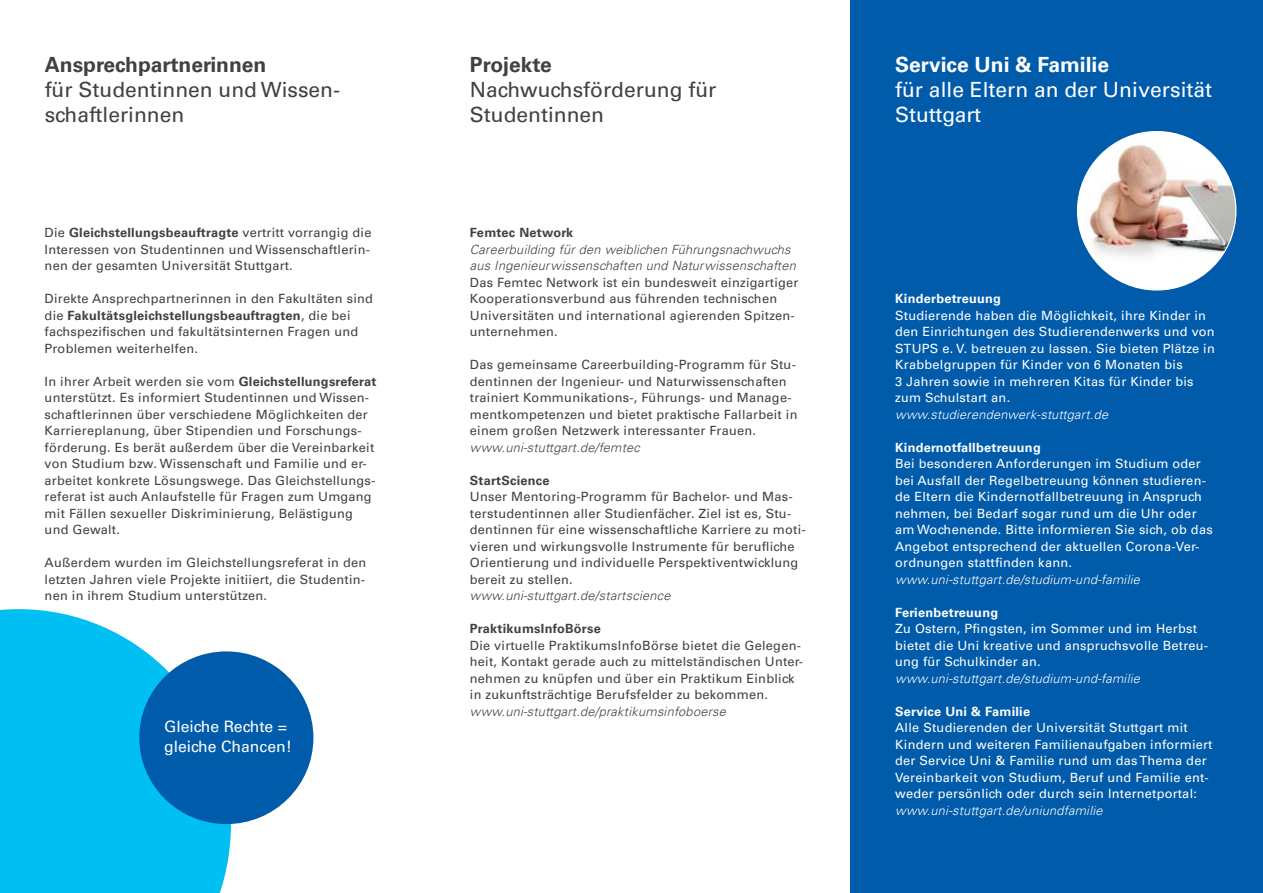
<style>
.page{position:relative;width:1263px;height:893px;background:#fff}
.page>*{position:absolute;margin:0;border:0;box-sizing:border-box;transform-origin:0 0}
.t1{font:21px/24.8px "Univers LT Pro 55 Roman";color:#414042}
.t2{font:21px/24.8px "Univers LT Pro 55 Roman";color:#fff}
.t3{font:700 21px "Univers LT Pro 65";color:#414042}
.t4{font:700 21px "Univers LT Pro 65";color:#fff}
.t5{font:15.75px/19.5px "Univers LT Pro 55 Roman";color:#fff}
.t6{font:12.75px/16.5px "Univers LT Pro 55 Roman";letter-spacing:.02em;color:#414042}
.t7{font:12.75px/16.5px "Univers LT Pro 55 Roman";letter-spacing:.02em;color:#fff}
.t8{font:italic 300 12.75px/16.5px "Univers LT Pro 45";letter-spacing:.02em;color:#414042}
.t9{font:italic 300 12.75px "Univers LT Pro 45";letter-spacing:.02em;color:#fff}
.t10{font:700 12.75px "Univers LT Pro 65";letter-spacing:.02em;color:#414042}
.t11{font:700 12.75px "Univers LT Pro 65";letter-spacing:.02em;color:#fff}
.s1{font-family:"Univers LT Pro 55 Roman";font-weight:400}
.s2{font-family:"Univers LT Pro 65";font-weight:700}
</style>
<div class="page">
<div style="left:850px;top:0;width:413px;height:893px;background:#005baa"></div>
<div style="left:1077px;top:132px;width:159px;height:158px;background:#fff;border-radius:50%"></div>
<img style="left:1077px;top:132px;width:159px;height:135px">
<svg style="left:0;top:609px;width:231px;height:284px;fill:#00c0f3"></svg>
<div style="left:139px;top:651px;width:174px;height:173px;background:#005baa;border-radius:50%"></div>
<h1 class="t3" style="left:45px;top:50px;width:223px">Ansprechpartnerinnen</h1>
<h1 class="t1" style="left:45px;top:76px;width:297px">für Studentinnen und Wissen&shy;schaftlerinnen</h1>
<p class="t10" style="left:45px;top:224px;width:328px"><span class="s1">Die</span> Gleichstellungsbeauftragte <span class="s1">vertritt vorrangig die</span></p>
<p class="t6" style="left:45px;top:240px;width:327px">Interessen von Studentinnen und Wissenschaftlerin&shy;nen der gesamten Universität Stuttgart.</p>
<p class="t6" style="left:45px;top:290px;width:330px">Direkte Ansprechpartnerinnen in den Fakultäten sind</p>
<p class="t10" style="left:45px;top:306px;width:307px"><span class="s1">die</span> Fakultätsgleichstellungsbeauftragten<span class="s1">, die bei</span></p>
<p class="t6" style="left:45px;top:323px;width:315px">fachspezifischen und fakultätsinternen Fragen und<br>Problemen weiterhelfen.</p>
<p class="t6" style="left:45px;top:372px;width:333px">In ihrer Arbeit werden sie vom <span class="s2">Gleichstellungsreferat </span>unterstützt. Es informiert Studentinnen und Wissen&shy;schaftlerinnen über verschiedene Möglichkeiten der Karriereplanung, über Stipendien und Forschungs&shy;förderung. Es berät außerdem über die Vereinbarkeit von Studium bzw. Wissenschaft und Familie und er&shy;arbeitet konkrete Lösungswege. Das Gleichstellungs&shy;referat ist auch Anlaufstelle für Fragen zum Umgang mit Fällen sexueller Diskriminierung, Belästigung und Gewalt.</p>
<p class="t6" style="left:45px;top:554px;width:323px;text-align:justify">Außerdem wurden im Gleichstellungsreferat in den letzten Jahren viele Projekte initiiert, die Studentin&shy;nen in ihrem Studium unterstützen.</p>
<p class="t5" style="left:164px;top:716px;width:129px">Gleiche Rechte = gleiche Chancen!</p>
<h1 class="t3" style="left:470px;top:50px;width:83px">Projekte</h1>
<h1 class="t1" style="left:470px;top:76px;width:248px">Nachwuchsförderung für<br>Studentinnen</h1>
<p class="t10" style="left:470px;top:224px;width:105px">Femtec Network</p>
<p class="t8" style="left:470px;top:241px;width:327px">Careerbuilding für den weiblichen Führungsnachwuchs aus Ingenieurwissenschaften und Naturwissenschaften</p>
<p class="t6" style="left:470px;top:273px;width:330px">Das Femtec Network ist ein bundesweit einzigartiger Kooperationsverbund aus führenden technischen Universitäten und international agierenden Spitzen&shy;unternehmen.</p>
<p class="t6" style="left:470px;top:356px;width:329px">Das gemeinsame Careerbuilding-Programm für Stu&shy;dentinnen der Ingenieur- und Naturwissenschaften trainiert Kommunikations-, Führungs- und Manage&shy;mentkompetenzen und bietet praktische Fallarbeit in einem großen Netzwerk interessanter Frauen.</p>
<p class="t8" style="left:470px;top:439px;width:171px">www.uni-stuttgart.de/femtec</p>
<p class="t10" style="left:470px;top:471px;width:81px">StartScience</p>
<p class="t6" style="left:470px;top:488px;width:337px">Unser Mentoring-Programm für Bachelor- und Mas&shy;terstudentinnen aller Studienfächer. Ziel ist es, Stu&shy;dentinnen für eine wissenschaftliche Karriere zu moti&shy;vieren und wirkungsvolle Instrumente für berufliche Orientierung und individuelle Perspektiventwicklung bereit zu stellen.</p>
<p class="t8" style="left:470px;top:587px;width:202px">www.uni-stuttgart.de/startscience</p>
<p class="t10" style="left:470px;top:620px;width:132px">PraktikumsInfoBörse</p>
<p class="t6" style="left:470px;top:636px;width:335px">Die virtuelle PraktikumsInfoBörse bietet die Gelegen&shy;heit, Kontakt gerade auch zu mittelständischen Unter&shy;nehmen zu knüpfen und über ein Praktikum Einblick in zukunftsträchtige Berufsfelder zu bekommen.</p>
<p class="t8" style="left:470px;top:703px;width:257px">www.uni-stuttgart.de/praktikumsinfoboerse</p>
<h1 class="t4" style="left:895px;top:50px;width:215px">Service Uni &amp; Familie</h1>
<h1 class="t2" style="left:895px;top:76px;width:319px">für alle Eltern an der Universität<br>Stuttgart</h1>
<p class="t11" style="left:895px;top:290px;width:107px">Kinderbetreuung</p>
<p class="t7" style="left:895px;top:306px;width:321px">Studierende haben die Möglichkeit, ihre Kinder in den Einrichtungen des Studierendenwerks und von STUPS e. V. betreuen zu lassen. Sie bieten Plätze in Krabbelgruppen für Kinder von 6 Monaten bis<br>3 Jahren sowie in mehreren Kitas für Kinder bis zum Schulstart an.</p>
<p class="t9" style="left:895px;top:406px;width:214px">www.studierendenwerk-stuttgart.de</p>
<p class="t11" style="left:895px;top:438px;width:147px">Kindernotfallbetreuung</p>
<p class="t7" style="left:895px;top:455px;width:319px">Bei besonderen Anforderungen im Studium oder bei Ausfall der Regelbetreuung können studieren&shy;de Eltern die Kindernotfallbetreuung in Anspruch nehmen, bei Bedarf sogar rund um die Uhr oder am Wochenende. Bitte informieren Sie sich, ob das Angebot entsprechend der aktuellen Corona-Ver&shy;ordnungen stattfinden kann.</p>
<p class="t9" style="left:895px;top:571px;width:246px">www.uni-stuttgart.de/studium-und-familie</p>
<p class="t11" style="left:895px;top:603px;width:105px">Ferienbetreuung</p>
<p class="t7" style="left:895px;top:620px;width:315px">Zu Ostern, Pfingsten, im Sommer und im Herbst bietet die Uni kreative und anspruchsvolle Betreu&shy;ung für Schulkinder an.</p>
<p class="t9" style="left:895px;top:670px;width:246px">www.uni-stuttgart.de/studium-und-familie</p>
<p class="t11" style="left:895px;top:702px;width:136px">Service Uni &amp; Familie</p>
<p class="t7" style="left:895px;top:719px;width:319px">Alle Studierenden der Universität Stuttgart mit Kindern und weiteren Familienaufgaben informiert der Service Uni &amp; Familie rund um das Thema der Vereinbarkeit von Studium, Beruf und Familie ent&shy;weder persönlich oder durch sein Internetportal:</p>
<p class="t9" style="left:895px;top:802px;width:209px">www.uni-stuttgart.de/uniundfamilie</p>
</div>
